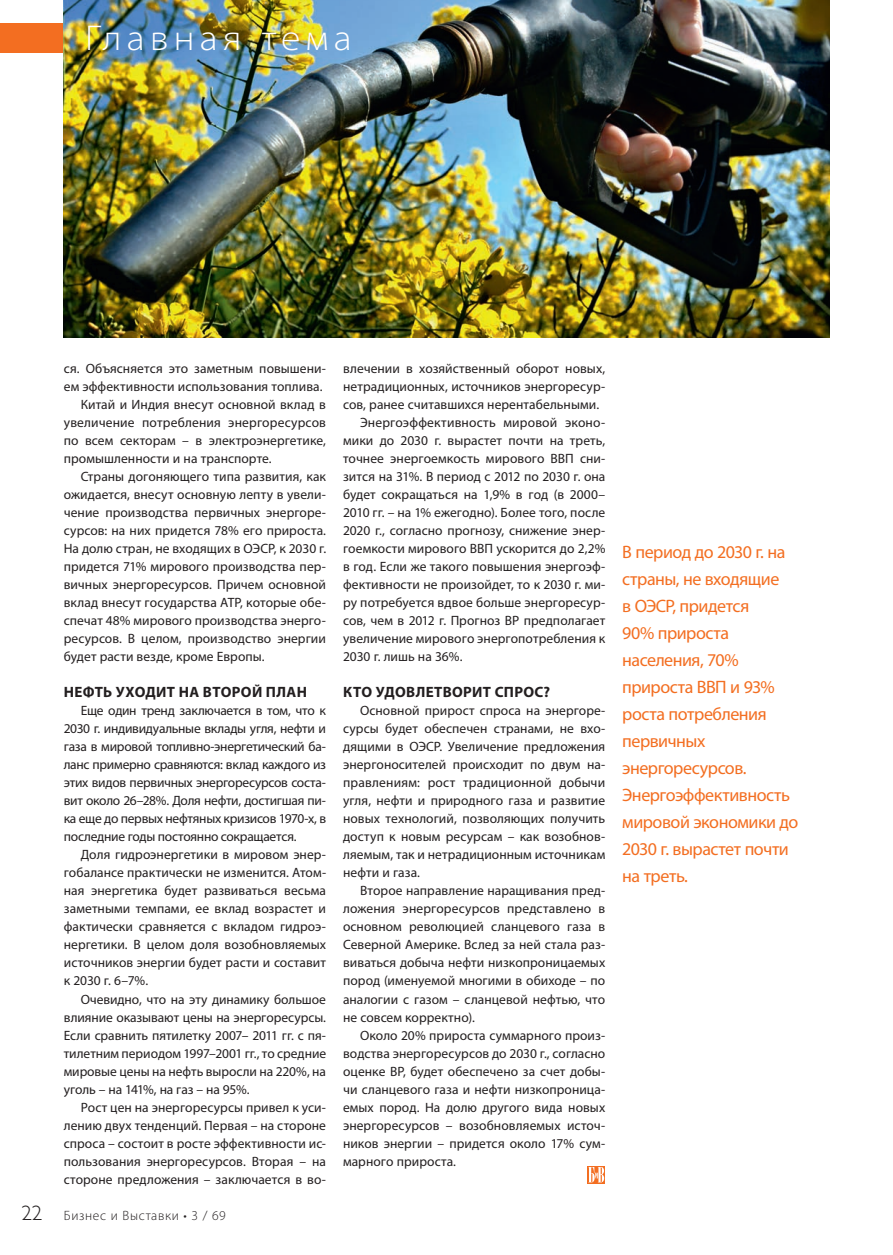
<style>
.page{position:relative;width:893px;height:1255px;background:#fff}
.page>*{position:absolute;margin:0;border:0;box-sizing:border-box;transform-origin:0 0}
.t1{font:300 semi-expanded 36px "Myriad Pro";letter-spacing:.15em;color:#fff}
.t2{font:18px/27px "Myriad Pro";letter-spacing:-.025em;color:#f36e21}
.t3{font:700 15px "Myriad Pro";letter-spacing:.02em;color:#231f20}
.t4{font:13.5px/18px "Myriad Pro";letter-spacing:.005em;color:#231f20;text-align:justify}
.t5{font:300 13.5px "Myriad Pro";letter-spacing:.05em;color:#231f20}
.s1{font-family:"Gill Sans Light C";font-weight:400;font-size:21px}
</style>
<div class="page">
<div style="left:0;top:23px;width:64px;height:30px;background:#f36e21"></div>
<img style="left:63px;top:0;width:767px;height:337px">
<div style="left:587px;top:1165px;width:18px;height:18px;background:#f36e21"></div>
<svg style="left:588px;top:1165px;width:17px;height:18px"></svg>
<svg style="left:588px;top:1166px;width:16px;height:16px"></svg>
<h1 class="t1" style="left:85px;top:25px;width:268px">Главная тема</h1>
<p class="t4" style="left:64px;top:361px;width:264px">ся. Объясняется это заметным повышени-</p>
<p class="t4" style="left:64px;top:379px;width:260px">ем эффективности использования топлива.</p>
<p class="t4" style="left:81px;top:397px;width:247px">Китай и Индия внесут основной вклад в</p>
<p class="t4" style="left:64px;top:415px;width:264px">увеличение потребления энергоресурсов</p>
<p class="t4" style="left:64px;top:433px;width:264px">по всем секторам – в электроэнергетике,</p>
<p class="t4" style="left:64px;top:451px;width:209px">промышленности и на транспорте.</p>
<p class="t4" style="left:81px;top:469px;width:247px">Страны догоняющего типа развития, как</p>
<p class="t4" style="left:64px;top:487px;width:264px">ожидается, внесут основную лепту в увели-</p>
<p class="t4" style="left:64px;top:505px;width:264px">чение производства первичных энергоре-</p>
<p class="t4" style="left:64px;top:523px;width:264px">сурсов: на них придется 78% его прироста.</p>
<p class="t4" style="left:64px;top:541px;width:264px">На долю стран, не входящих в ОЭСР, к 2030 г.</p>
<p class="t4" style="left:64px;top:559px;width:264px">придется 71% мирового производства пер-</p>
<p class="t4" style="left:64px;top:577px;width:264px">вичных энергоресурсов. Причем основной</p>
<p class="t4" style="left:64px;top:595px;width:264px">вклад внесут государства АТР, которые обе-</p>
<p class="t4" style="left:64px;top:613px;width:264px">спечат 48% мирового производства энерго-</p>
<p class="t4" style="left:64px;top:631px;width:264px">ресурсов. В целом, производство энергии</p>
<p class="t4" style="left:64px;top:648px;width:202px">будет расти везде, кроме Европы.</p>
<p class="t3" style="left:64px;top:686px;width:245px">НЕФТЬ УХОДИТ НА ВТОРОЙ ПЛАН</p>
<p class="t4" style="left:64px;top:703px;width:264px;text-indent:17px">Еще один тренд заключается в том, что к 2030 г. индивидуальные вклады угля, нефти и газа в мировой топливно-энергетический ба&shy;ланс примерно сравняются: вклад каждого из этих видов первичных энергоресурсов соста&shy;вит около 26–28%. Доля нефти, достигшая пи&shy;ка еще до первых нефтяных кризисов 1970-х, в последние годы постоянно сокращается.</p>
<p class="t4" style="left:64px;top:847px;width:264px;text-indent:17px">Доля гидроэнергетики в мировом энер&shy;гобалансе практически не изменится. Атом&shy;ная энергетика будет развиваться весьма заметными темпами, ее вклад возрастет и фактически сравняется с вкладом гидроэ&shy;нергетики. В целом доля возобновляемых источников энергии будет расти и составит к 2030 г. 6–7%.</p>
<p class="t4" style="left:64px;top:990px;width:264px;text-indent:17px">Очевидно, что на эту динамику большое влияние оказывают цены на энергоресурсы.<br>Если сравнить пятилетку 2007– 2011 гг. с пя&shy;тилетним периодом 1997–2001 гг., то средние мировые цены на нефть выросли на 220%, на уголь – на 141%, на газ – на 95%.</p>
<p class="t4" style="left:64px;top:1098px;width:264px;text-indent:17px">Рост цен на энергоресурсы привел к уси&shy;лению двух тенденций. Первая – на стороне спроса – состоит в росте эффективности ис&shy;пользования энергоресурсов. Вторая – на стороне предложения – заключается в во-</p>
<p class="t5" style="left:21px;top:1209px;width:206px"><span class="s1">22</span> Бизнес и Выставки • 3 / 69</p>
<p class="t4" style="left:343px;top:360px;width:264px">влечении в хозяйственный оборот новых,</p>
<p class="t4" style="left:343px;top:378px;width:264px">нетрадиционных, источников энергоресур-</p>
<p class="t4" style="left:343px;top:396px;width:258px">сов, ранее считавшихся нерентабельными.</p>
<p class="t4" style="left:360px;top:414px;width:247px">Энергоэффективность мировой эконо-</p>
<p class="t4" style="left:343px;top:432px;width:264px">мики до 2030 г. вырастет почти на треть,</p>
<p class="t4" style="left:343px;top:450px;width:264px">точнее энергоемкость мирового ВВП сни-</p>
<p class="t4" style="left:343px;top:468px;width:264px">зится на 31%. В период с 2012 по 2030 г. она</p>
<p class="t4" style="left:343px;top:486px;width:264px">будет сокращаться на 1,9% в год (в 2000–</p>
<p class="t4" style="left:343px;top:504px;width:264px">2010 гг. – на 1% ежегодно). Более того, после</p>
<p class="t4" style="left:343px;top:522px;width:264px">2020 г., согласно прогнозу, снижение энер-</p>
<p class="t4" style="left:343px;top:540px;width:264px">гоемкости мирового ВВП ускорится до 2,2%</p>
<p class="t4" style="left:343px;top:558px;width:264px">в год. Если же такого повышения энергоэф-</p>
<p class="t4" style="left:343px;top:576px;width:264px">фективности не произойдет, то к 2030 г. ми-</p>
<p class="t4" style="left:343px;top:594px;width:264px">ру потребуется вдвое больше энергоресур-</p>
<p class="t4" style="left:343px;top:612px;width:264px">сов, чем в 2012 г. Прогноз ВР предполагает</p>
<p class="t4" style="left:343px;top:630px;width:264px">увеличение мирового энергопотребления к</p>
<p class="t4" style="left:343px;top:648px;width:121px">2030 г. лишь на 36%.</p>
<p class="t3" style="left:343px;top:686px;width:209px">КТО УДОВЛЕТВОРИТ СПРОС?</p>
<p class="t4" style="left:343px;top:703px;width:264px;text-indent:17px">Основной прирост спроса на энергоре&shy;сурсы будет обеспечен странами, не вхо&shy;дящими в ОЭСР. Увеличение предложения энергоносителей происходит по двум на&shy;правлениям: рост традиционной добычи угля, нефти и природного газа и развитие новых технологий, позволяющих получить доступ к новым ресурсам – как возобнов&shy;ляемым, так и нетрадиционным источникам нефти и газа.</p>
<p class="t4" style="left:343px;top:883px;width:264px;text-indent:17px">Второе направление наращивания пред&shy;ложения энергоресурсов представлено в основном революцией сланцевого газа в Северной Америке. Вслед за ней стала раз&shy;виваться добыча нефти низкопроницаемых пород (именуемой многими в обиходе – по аналогии с газом – сланцевой нефтью, что не совсем корректно).</p>
<p class="t4" style="left:343px;top:1026px;width:264px;text-indent:17px">Около 20% прироста суммарного произ&shy;водства энергоресурсов до 2030 г., согласно оценке BP, будет обеспечено за счет добы&shy;чи сланцевого газа и нефти низкопроница&shy;емых пород. На долю другого вида новых энергоресурсов – возобновляемых источ&shy;ников энергии – придется около 17% сум&shy;марного прироста.</p>
<h2 class="t2" style="left:622px;top:539px;width:178px">В период до 2030 г. на страны, не входящие<br>в ОЭСР, придется<br>90% прироста населения, 70% прироста ВВП и 93% роста потребления первичных энергоресурсов.<br>Энергоэффективность мировой экономики до<br>2030 г. вырастет почти на треть.</h2>
</div>
